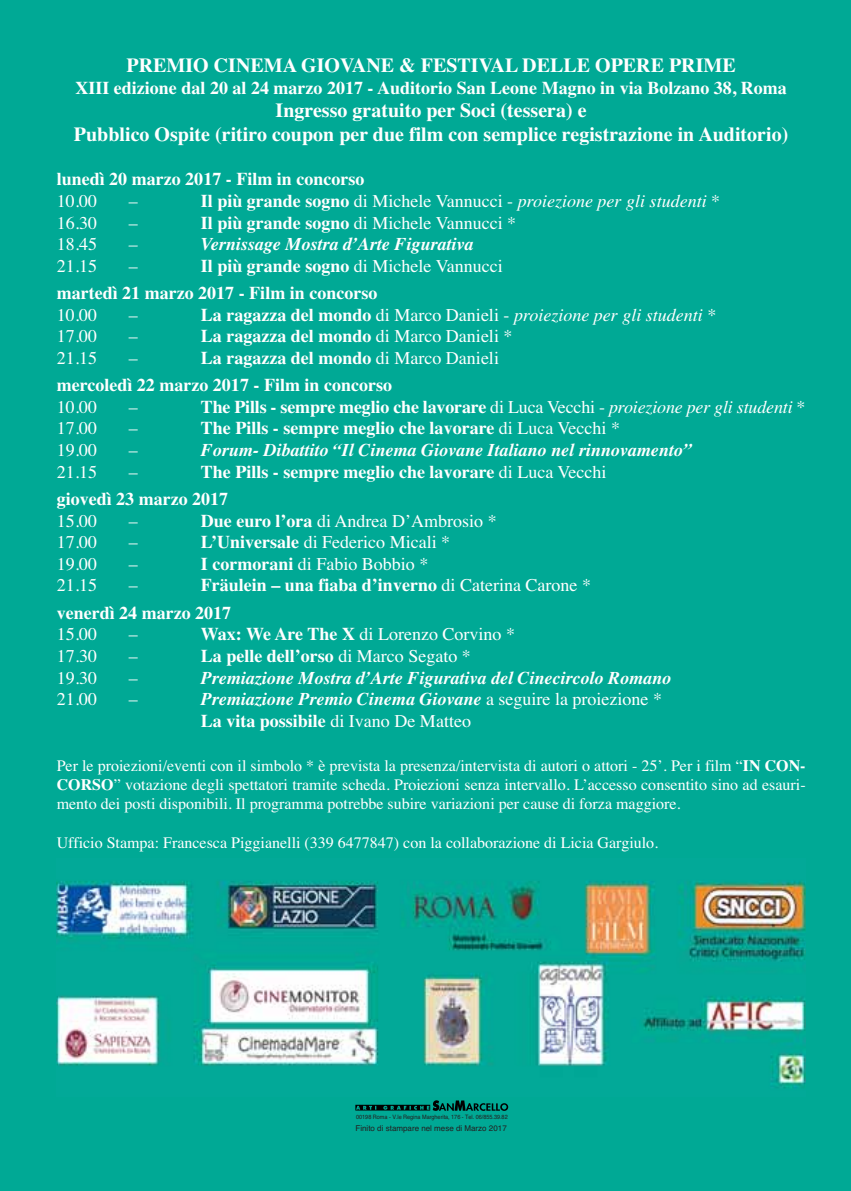
<style>
.page{position:relative;width:851px;height:1191px;background:#fff}
.page>*{position:absolute;margin:0;border:0;box-sizing:border-box;transform-origin:0 0}
.t1{font:700 20px/24px "Times";color:#fff;text-align:center}
.t2{font:700 18px/27.2px "Times";color:#fff}
.t3{font:18px/21.6px "Times";color:#fff}
.t4{font:italic 700 18px "Times";color:#fff}
.t5{font:italic 18px "Times";color:#fff}
.t6{font:16px/19.2px "Times";color:#fff;text-align:justify}
.t7{font:8px "Helvetica";color:#231f20}
.t8{font:6px "Helvetica";letter-spacing:-.005em;color:#231f20;scale:.92 1}
.s1{font-weight:700;font-style:normal}
.s2{font-style:normal}
.s3{font-weight:700}
.s4{font-weight:400}
.s5{font-weight:400;font-style:italic}
.s6{font-weight:700;font-style:italic}
</style>
<div class="page">
<div style="left:0;top:0;width:850px;height:1191px;background:#00a995"></div>
<img style="left:57px;top:881px;width:748px;height:208px">
<svg style="left:355px;top:1100px;width:153px;height:10px"></svg>
<p class="t1" style="left:126px;top:55px;width:610px">PREMIO CINEMA GIOVANE &amp; FESTIVAL DELLE OPERE PRIME</p>
<p class="t2" style="left:75px;top:76px;width:713px">XIII edizione dal 20 al 24 marzo 2017 - Auditorio San Leone Magno in via Bolzano 38, Roma</p>
<p class="t1" style="left:74px;top:100px;width:715px">Ingresso gratuito per Soci (tessera) e<br>Pubblico Ospite (ritiro coupon per due film con semplice registrazione in Auditorio)</p>
<p class="t2" style="left:57px;top:167px;width:309px">lunedì 20 marzo 2017 - Film in concorso</p>
<p class="t3" style="left:57px;top:192px;width:42px">10.00</p>
<p class="t3" style="left:129px;top:192px;width:10px">–</p>
<p class="t5" style="left:201px;top:194px;width:520px"><span class="s1">Il più grande sogno</span> <span class="s2">di Michele Vannucci -</span> proiezione per gli studenti <span class="s2">*</span></p>
<p class="t3" style="left:57px;top:213px;width:42px">16.30</p>
<p class="t3" style="left:129px;top:213px;width:10px">–</p>
<p class="t3" style="left:201px;top:213px;width:317px"><span class="s3">Il più grande sogno</span> di Michele Vannucci *</p>
<p class="t3" style="left:57px;top:235px;width:42px">18.45</p>
<p class="t5" style="left:129px;top:238px;width:10px">–</p>
<p class="t4" style="left:201px;top:238px;width:274px">Vernissage Mostra d’Arte Figurativa</p>
<p class="t3" style="left:57px;top:257px;width:42px">21.15</p>
<p class="t3" style="left:129px;top:257px;width:10px">–</p>
<p class="t2" style="left:57px;top:254px;width:447px;text-indent:144px">Il più grande sogno <span class="s4">di Michele Vannucci </span>martedì 21 marzo 2017 - Film in concorso</p>
<p class="t3" style="left:57px;top:306px;width:42px">10.00</p>
<p class="t3" style="left:129px;top:306px;width:10px">–</p>
<p class="t5" style="left:201px;top:308px;width:517px"><span class="s1">La ragazza del mondo</span> <span class="s2">di Marco Danieli -</span> proiezione per gli studenti <span class="s2">*</span></p>
<p class="t3" style="left:57px;top:327px;width:42px">17.00</p>
<p class="t3" style="left:129px;top:327px;width:10px">–</p>
<p class="t2" style="left:201px;top:324px;width:313px">La ragazza del mondo <span class="s4">di Marco Danieli *</span></p>
<p class="t3" style="left:57px;top:349px;width:42px">21.15</p>
<p class="t3" style="left:129px;top:349px;width:10px">–</p>
<p class="t2" style="left:57px;top:346px;width:443px;text-indent:144px">La ragazza del mondo <span class="s4">di Marco Danieli </span>mercoledì 22 marzo 2017 - Film in concorso</p>
<p class="t3" style="left:57px;top:398px;width:42px">10.00</p>
<p class="t3" style="left:129px;top:398px;width:10px">–</p>
<p class="t2" style="left:201px;top:395px;width:606px">The Pills - sempre meglio che lavorare <span class="s4">di Luca Vecchi -</span> <span class="s5">proiezione per gli studenti</span> <span class="s4">*</span></p>
<p class="t3" style="left:57px;top:419px;width:42px">17.00</p>
<p class="t3" style="left:129px;top:419px;width:10px">–</p>
<p class="t2" style="left:201px;top:416px;width:420px">The Pills - sempre meglio che lavorare <span class="s4">di Luca Vecchi *</span></p>
<p class="t3" style="left:57px;top:441px;width:42px">19.00</p>
<p class="t3" style="left:129px;top:441px;width:10px">–</p>
<p class="t4" style="left:201px;top:443px;width:492px">Forum- Dibattito “Il Cinema Giovane Italiano nel rinnovamento”</p>
<p class="t3" style="left:57px;top:462px;width:42px">21.15</p>
<p class="t3" style="left:129px;top:462px;width:10px">–</p>
<p class="t2" style="left:57px;top:459px;width:551px;text-indent:144px">The Pills - sempre meglio che lavorare <span class="s4">di Luca Vecchi </span>giovedì 23 marzo 2017</p>
<p class="t3" style="left:57px;top:511px;width:42px">15.00</p>
<p class="t3" style="left:129px;top:511px;width:10px">–</p>
<p class="t3" style="left:201px;top:511px;width:297px"><span class="s3">Due euro l’ora</span> di Andrea D’Ambrosio *</p>
<p class="t3" style="left:57px;top:533px;width:42px">17.00</p>
<p class="t3" style="left:129px;top:533px;width:10px">–</p>
<p class="t3" style="left:201px;top:533px;width:251px"><span class="s3">L’Universale</span> di Federico Micali *</p>
<p class="t3" style="left:57px;top:554px;width:42px">19.00</p>
<p class="t3" style="left:129px;top:554px;width:10px">–</p>
<p class="t3" style="left:201px;top:554px;width:229px"><span class="s3">I cormorani</span> di Fabio Bobbio *</p>
<p class="t3" style="left:57px;top:576px;width:42px">21.15</p>
<p class="t3" style="left:129px;top:576px;width:10px">–</p>
<p class="t2" style="left:57px;top:573px;width:536px;text-indent:144px">Fräulein – una fiaba d’inverno <span class="s4">di Caterina Carone * </span>venerdì 24 marzo 2017</p>
<p class="t3" style="left:57px;top:625px;width:42px">15.00</p>
<p class="t3" style="left:129px;top:625px;width:10px">–</p>
<p class="t3" style="left:201px;top:625px;width:316px"><span class="s3">Wax: We Are The X</span> di Lorenzo Corvino *</p>
<p class="t3" style="left:57px;top:647px;width:42px">17.30</p>
<p class="t3" style="left:129px;top:647px;width:10px">–</p>
<p class="t2" style="left:201px;top:644px;width:271px">La pelle dell’orso <span class="s4">di Marco Segato *</span></p>
<p class="t3" style="left:57px;top:668px;width:42px">19.30</p>
<p class="t3" style="left:129px;top:668px;width:10px">–</p>
<p class="t4" style="left:201px;top:671px;width:472px">Premiazione Mostra d’Arte Figurativa del Cinecircolo Romano</p>
<p class="t3" style="left:57px;top:690px;width:42px">21.00</p>
<p class="t3" style="left:129px;top:690px;width:10px">–</p>
<p class="t3" style="left:201px;top:690px;width:462px"><span class="s6">Premiazione Premio Cinema Giovane</span> a seguire la proiezione *<br><span class="s3">La vita possibile</span> di Ivano De Matteo</p>
<p class="t6" style="left:57px;top:757px;width:750px">Per le proiezioni/eventi con il simbolo * è prevista la presenza/intervista di autori o attori - 25’. Per i film “<span class="s3">IN CON-CORSO</span>” votazione degli spettatori tramite scheda. Proiezioni senza intervallo. L’accesso consentito sino ad esauri&shy;mento dei posti disponibili. Il programma potrebbe subire variazioni per cause di forza maggiore.</p>
<p class="t6" style="left:57px;top:834px;width:603px">Ufficio Stampa: Francesca Piggianelli (339 6477847) con la collaborazione di Licia Gargiulo.</p>
<p class="t8" style="left:356px;top:1114px;width:166px">00198 Roma - V.le Regina Margherita, 176 - Tel. 06/855.39.82</p>
<p class="t7" style="left:355px;top:1125px;width:153px">Finito di stampare nel mese di Marzo 2017</p>
</div>
